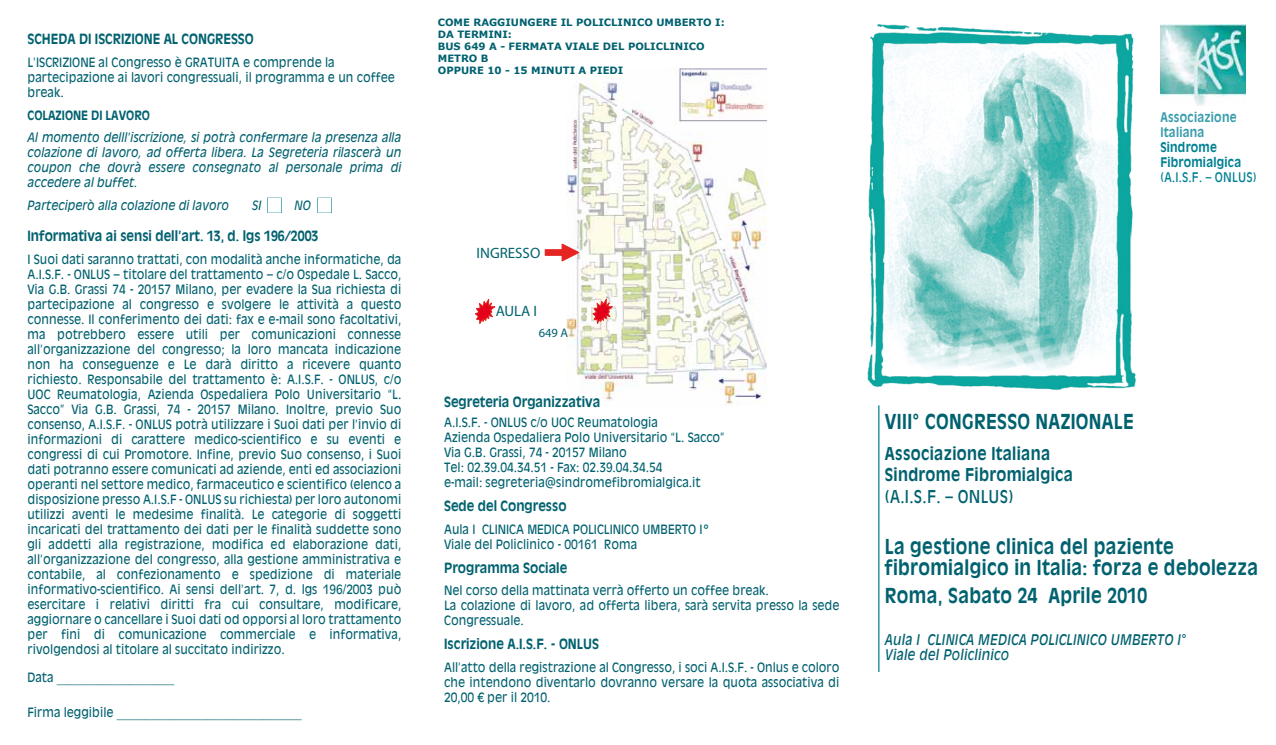
<style>
.page{position:relative;width:1276px;height:745px;background:#fff}
.page>*{position:absolute;margin:0;border:0;box-sizing:border-box;transform-origin:0 0}
.t1{font:700 20.12px/21px "Antique Olive";letter-spacing:.02em;color:#00616f;scale:.87 1}
.t2{font:700 17.25px/21.2px "Antique Olive";letter-spacing:.02em;color:#00616f;scale:.87 1}
.t3{font:15px "Myriad Pro";color:#00616f}
.t4{font:italic 14.38px/15px "Antique Olive";letter-spacing:.02em;color:#00616f;scale:.87 1}
.t5{font:700 13.75px "Antique Olive";color:#00616f;scale:.9 1}
.t6{font:700 13px/15px "Antique Olive";letter-spacing:.02em;color:#008193;scale:.87 1}
.t7{font:12.5px/15px "Antique Olive";color:#00616f;scale:.9 1}
.t8{font:italic 12.5px/15px "Antique Olive";color:#00616f;scale:.9 1}
.t9{font:12.5px "Myriad Pro";color:#00616f}
.t10{font:700 10px/12px "Verdana";color:#00616f}
.s1{font-weight:700;font-style:normal}
.s2{color:rgb(0 129 147/.78)}
.s3{font-weight:400}
</style>
<div class="page">
<svg style="left:267px;top:197px;width:15px;height:16px"></svg>
<svg style="left:317px;top:197px;width:15px;height:16px"></svg>
<img style="left:867px;top:24px;width:269px;height:366px">
<hr style="left:878px;top:405px;width:1px;height:266px;background:#008193">
<img style="left:1160px;top:24px;width:85px;height:82px">
<img style="left:567px;top:68px;width:199px;height:337px">
<svg style="left:591px;top:296px;width:24px;height:30px"></svg>
<svg style="left:545px;top:244px;width:34px;height:17px"></svg>
<svg style="left:475px;top:299px;width:21px;height:25px"></svg>
<p class="t5" style="left:28px;top:31px;width:253px">SCHEDA DI ISCRIZIONE AL CONGRESSO</p>
<p class="t7" style="left:28px;top:54px;width:409px">L’ISCRIZIONE al Congresso è GRATUITA e comprende la partecipazione ai lavori congressuali, il programma e un coffee break.</p>
<p class="t8" style="left:28px;top:103px;width:417px;line-height:22.5px"><span class="s1">COLAZIONE DI LAVORO<br></span>Al momento delll’iscrizione, si potrà confermare la presenza alla</p>
<p class="t8" style="left:28px;top:144px;width:417px;text-align:justify">colazione di lavoro, ad offerta libera. La Segreteria rilascerà un coupon che dovrà essere consegnato al personale prima di accedere al buffet.</p>
<p class="t8" style="left:28px;top:197px;width:225px">Parteciperò alla colazione di lavoro</p>
<p class="t8" style="left:252px;top:197px;width:12px">SI</p>
<p class="t8" style="left:294px;top:197px;width:20px">NO</p>
<p class="t5" style="left:28px;top:227px;width:325px">Informativa ai sensi dell’art. 13, d. lgs 196/2003</p>
<p class="t7" style="left:28px;top:251px;width:417px;text-align:justify">I Suoi dati saranno trattati, con modalità anche informatiche, da A.I.S.F. - ONLUS – titolare del trattamento – c/o Ospedale L. Sacco, Via G.B. Grassi 74 - 20157 Milano, per evadere la Sua richiesta di partecipazione al congresso e svolgere le attività a questo connesse. Il conferimento dei dati: fax e e-mail sono facoltativi, ma potrebbero essere utili per comunicazioni connesse all’organizzazione del congresso; la loro mancata indicazione non ha conseguenze e Le darà diritto a ricevere quanto richiesto. Responsabile del trattamento è: A.I.S.F. - ONLUS, c/o UOC Reumatologia, Azienda Ospedaliera Polo Universitario “L.<br>Sacco” Via G.B. Grassi, 74 - 20157 Milano. Inoltre, previo Suo consenso, A.I.S.F. - ONLUS potrà utilizzare i Suoi dati per l’invio di informazioni di carattere medico-scientifico e su eventi e congressi di cui Promotore. Infine, previo Suo consenso, i Suoi dati potranno essere comunicati ad aziende, enti ed associazioni operanti nel settore medico, farmaceutico e scientifico (elenco a disposizione presso A.I.S.F - ONLUS su richiesta) per loro autonomi utilizzi aventi le medesime finalità. Le categorie di soggetti incaricati del trattamento dei dati per le finalità suddette sono gli addetti alla registrazione, modifica ed elaborazione dati, all’organizzazione del congresso, alla gestione amministrativa e contabile, al confezionamento e spedizione di materiale informativo-scientifico. Ai sensi dell’art. 7, d. lgs 196/2003 può esercitare i relativi diritti fra cui consultare, modificare, aggiornare o cancellare i Suoi dati od opporsi al loro trattamento per fini di comunicazione commerciale e informativa, rivolgendosi al titolare al succitato indirizzo.</p>
<p class="t10" style="left:438px;top:16px;width:288px">COME RAGGIUNGERE IL POLICLINICO UMBERTO I:<br>DA TERMINI:<br>BUS 649 A - FERMATA VIALE DEL POLICLINICO<br>METRO B<br>OPPURE 10 - 15 MINUTI A PIEDI</p>
<p class="t3" style="left:476px;top:243px;width:65px">INGRESSO</p>
<p class="t3" style="left:496px;top:301px;width:43px">AULA I</p>
<p class="t9" style="left:539px;top:325px;width:31px">649 A</p>
<p class="t5" style="left:444px;top:393px;width:175px">Segreteria Organizzativa</p>
<p class="t7" style="left:444px;top:414px;width:313px">A.I.S.F. - ONLUS c/o UOC Reumatologia<br>Azienda Ospedaliera Polo Universitario “L. Sacco” Via G.B. Grassi, 74 - 20157 Milano<br>Tel: 02.39.04.34.51 - Fax: 02.39.04.34.54<br>e-mail: segreteria@sindromefibromialgica.it</p>
<p class="t5" style="left:444px;top:497px;width:138px">Sede del Congresso</p>
<p class="t7" style="left:444px;top:520px;width:296px">Aula I CLINICA MEDICA POLICLINICO UMBERTO I°<br>Viale del Policlinico - 00161 Roma</p>
<p class="t5" style="left:444px;top:558px;width:138px">Programma Sociale</p>
<p class="t7" style="left:444px;top:582px;width:441px">Nel corso della mattinata verrà offerto un coffee break.<br>La colazione di lavoro, ad offerta libera, sarà servita presso la sede<br>Congressuale.</p>
<p class="t5" style="left:444px;top:635px;width:173px">Iscrizione A.I.S.F. - ONLUS</p>
<p class="t7" style="left:444px;top:658px;width:441px;text-align:justify">All’atto della registrazione al Congresso, i soci A.I.S.F. - Onlus e coloro che intendono diventarlo dovranno versare la quota associativa di 20,00 € per il 2010.</p>
<p class="t6" style="left:1160px;top:110px;width:112px"><span class="s2">Associazione<br>Italiana<br></span>Sindrome<br>Fibromialgica <span class="s3">(A.I.S.F. – ONLUS)</span></p>
<p class="t1" style="left:885px;top:411px;width:287px">VIII° CONGRESSO NAZIONALE</p>
<p class="t2" style="left:885px;top:443px;width:218px">Associazione Italiana<br>Sindrome Fibromialgica <span class="s3">(A.I.S.F. – ONLUS)</span></p>
<p class="t1" style="left:885px;top:535px;width:430px">La gestione clinica del paziente fibromialgico in Italia: forza e debolezza</p>
<p class="t1" style="left:885px;top:584px;width:303px">Roma, Sabato 24 Aprile 2010</p>
<p class="t4" style="left:885px;top:632px;width:347px">Aula I CLINICA MEDICA POLICLINICO UMBERTO I°<br>Viale del Policlinico</p>
</div>
